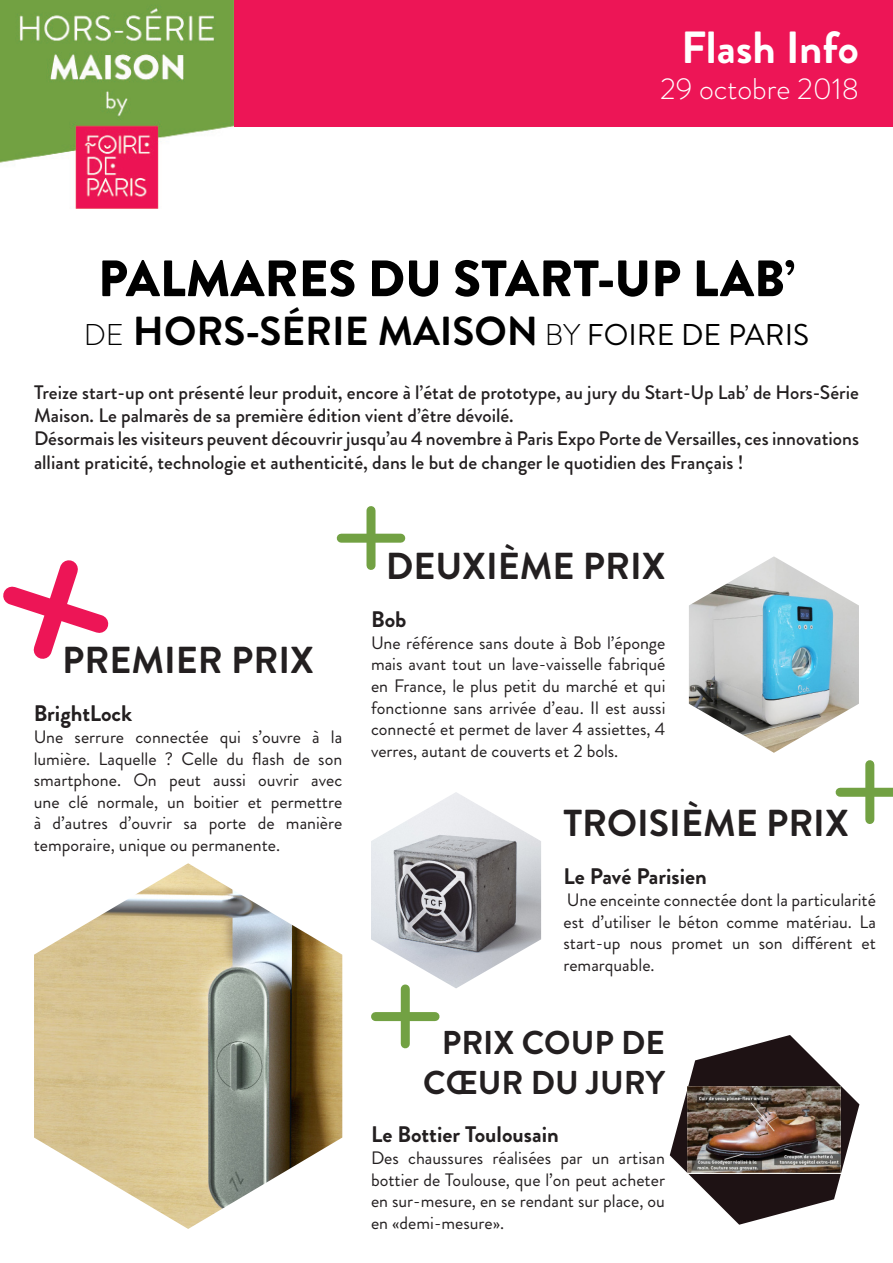
<style>
.page{position:relative;width:893px;height:1263px;background:#fff}
.page>*{position:absolute;margin:0;border:0;box-sizing:border-box;transform-origin:0 0}
.t1{font:900 51px "Brandon Grotesque";color:#000}
.t2{font:700 45px "Brandon Grotesque";color:#fff}
.t3{font:700 40.5px "Brandon Grotesque";color:#000}
.t4{font:700 37.5px "Brandon Grotesque";color:#231f20}
.t5{font:700 33px/39.6px "Brandon Grotesque";color:#231f20;text-align:center}
.t6{font:300 30px "Brandon Grotesque";color:#fff}
.t7{font:700 22.5px "Brandon Grotesque";color:#231f20}
.t8{font:500 19.5px/23.4px "Brandon Grotesque";color:#231f20}
.t9{font:18px/21.6px "Brandon Grotesque";color:#231f20;text-align:justify}
.s1{font-weight:300;font-size:30px}
.s2{font-weight:400;font-size:30px}
</style>
<div class="page">
<div style="left:0;top:0;width:893px;height:126px;background:#ed1556"></div>
<img style="left:0;top:0;width:234px;height:208px">
<img style="left:371px;top:792px;width:170px;height:196px">
<div style="left:865px;top:765px;width:9px;height:54px;background:#72a143"></div>
<div style="left:840px;top:788px;width:53px;height:9px;background:#72a143"></div>
<img style="left:689px;top:556px;width:170px;height:197px">
<div style="left:366px;top:510px;width:9px;height:55px;background:#72a143"></div>
<div style="left:341px;top:534px;width:60px;height:9px;background:#72a143"></div>
<img style="left:34px;top:863px;width:308px;height:366px">
<svg style="left:3px;top:560px;width:106px;height:99px"></svg>
<svg style="left:670px;top:1035px;width:189px;height:190px"></svg>
<img style="left:688px;top:1087px;width:152px;height:86px">
<div style="left:401px;top:989px;width:9px;height:55px;background:#72a143"></div>
<div style="left:375px;top:1012px;width:60px;height:9px;background:#72a143"></div>
<p class="t2" style="left:681px;top:16px;width:179px">Flash Info</p>
<p class="t6" style="left:660px;top:69px;width:200px">29 octobre 2018</p>
<p class="t1" style="left:98px;top:242px;width:699px">PALMARES DU START-UP LAB’</p>
<p class="t3" style="left:84px;top:302px;width:727px"><span class="s1">DE</span> HORS-SÉRIE MAISON <span class="s1">BY</span> <span class="s2">FOIRE DE PARIS</span></p>
<p class="t8" style="left:34px;top:380px;width:826px">Treize start-up ont présenté leur produit, encore à l’état de prototype, au jury du Start-Up Lab’ de Hors-Série<br>Maison. Le palmarès de sa première édition vient d’être dévoilé.</p>
<p class="t8" style="left:34px;top:427px;width:826px">Désormais les visiteurs peuvent découvrir jusqu’au 4 novembre à Paris Expo Porte de Versailles, ces innovations alliant praticité, technologie et authenticité, dans le but de changer le quotidien des Français !</p>
<p class="t4" style="left:62px;top:634px;width:253px">PREMIER PRIX</p>
<p class="t7" style="left:34px;top:698px;width:100px">BrightLock</p>
<p class="t9" style="left:34px;top:726px;width:310px">Une serrure connectée qui s’ouvre à la lumière. Laquelle ? Celle du flash de son smartphone. On peut aussi ouvrir avec une clé normale, un boitier et permettre à d’autres d’ouvrir sa porte de manière temporaire, unique ou permanente.</p>
<p class="t4" style="left:386px;top:539px;width:281px">DEUXIÈME PRIX</p>
<p class="t7" style="left:371px;top:604px;width:37px">Bob</p>
<p class="t9" style="left:371px;top:632px;width:296px">Une référence sans doute à Bob l’éponge mais avant tout un lave-vaisselle fabriqué en France, le plus petit du marché et qui fonctionne sans arrivée d’eau. Il est aussi connecté et permet de laver 4 assiettes, 4 verres, autant de couverts et 2 bols.</p>
<p class="t4" style="left:563px;top:797px;width:287px">TROISIÈME PRIX</p>
<p class="t7" style="left:563px;top:861px;width:145px">Le Pavé Parisien</p>
<p class="t9" style="left:563px;top:889px;width:314px">Une enceinte connectée dont la particularité est d’utiliser le béton comme matériau. La start-up nous promet un son différent et remarquable.</p>
<p class="t5" style="left:423px;top:1023px;width:243px">PRIX COUP DE<br>CŒUR DU JURY</p>
<p class="t7" style="left:371px;top:1119px;width:189px">Le Bottier Toulousain</p>
<p class="t9" style="left:371px;top:1147px;width:295px">Des chaussures réalisées par un artisan bottier de Toulouse, que l’on peut acheter en sur-mesure, en se rendant sur place, ou en «demi-mesure».</p>
</div>
